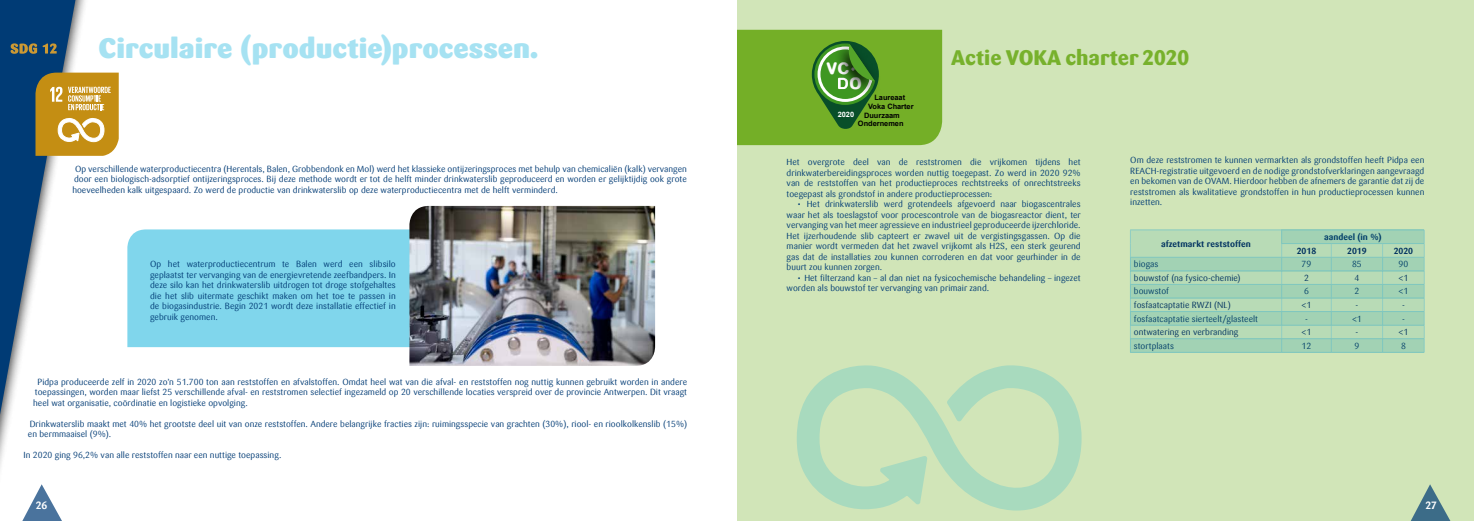
<style>
.page{position:relative;width:1474px;height:521px;background:#fff}
.page>*{position:absolute;margin:0;border:0;box-sizing:border-box;transform-origin:0 0}
.t1{font:900 28px "Sari Offc";color:#a6e2f2}
.t2{font:800 21px "Sari Offc";color:#77b12c}
.t3{font:12.78px "Swcapitals";color:#fff;scale:1.23 1}
.t4{font:700 10.5px "Sari Offc";color:#fff}
.t5{font:8.75px/10.5px "Sari Offc";color:#003b75;text-align:justify}
.t6{font:8.75px "Sari Offc";color:#003160}
.t7{font:700 8.75px "Sari Offc";color:#003160}
.t8{font:700 7.35px "Arial";color:#000}
.t9{font:700 7.35px "Arial";color:#fff}
</style>
<div class="page">
<svg style="left:0;top:0;width:75px;height:415px"></svg>
<div style="left:737px;top:0;width:736px;height:521px;background:#d1e5b8"></div>
<svg style="left:737px;top:30px;width:205px;height:115px;background:#6aa62a"></svg>
<svg style="left:35px;top:73px;width:84px;height:83px;background:#c99e3b"></svg>
<div style="left:127px;top:229px;width:282px;height:118px;background:#80d6ec"></div>
<img style="left:409px;top:206px;width:246px;height:160px">
<svg style="left:1410px;top:484px;width:40px;height:37px"></svg>
<svg style="left:22px;top:484px;width:40px;height:37px"></svg>
<svg style="left:11px;top:43px;width:46px;height:11px"></svg>
<div style="left:1130px;top:230px;width:294px;height:123px;background:#b8dbb6"></div>
<hr style="left:1130px;top:230px;width:151px;height:1px;background:#90cec3">
<hr style="left:1130px;top:271px;width:151px;height:1px;background:#90cec3">
<hr style="left:1281px;top:271px;width:50px;height:1px;background:#90cec3">
<hr style="left:1331px;top:271px;width:51px;height:1px;background:#90cec3">
<hr style="left:1382px;top:271px;width:42px;height:1px;background:#90cec3">
<hr style="left:1130px;top:298px;width:151px;height:1px;background:#90cec3">
<hr style="left:1281px;top:298px;width:50px;height:1px;background:#90cec3">
<hr style="left:1331px;top:298px;width:51px;height:1px;background:#90cec3">
<hr style="left:1382px;top:298px;width:42px;height:1px;background:#90cec3">
<hr style="left:1130px;top:325px;width:151px;height:1px;background:#90cec3">
<hr style="left:1281px;top:325px;width:50px;height:1px;background:#90cec3">
<hr style="left:1331px;top:325px;width:51px;height:1px;background:#90cec3">
<hr style="left:1382px;top:325px;width:42px;height:1px;background:#90cec3">
<svg style="left:1130px;top:231px;width:1px;height:107px"></svg>
<svg style="left:1281px;top:244px;width:1px;height:94px"></svg>
<svg style="left:1331px;top:244px;width:1px;height:94px"></svg>
<svg style="left:1382px;top:244px;width:1px;height:94px"></svg>
<div style="left:1130px;top:338px;width:294px;height:15px;background:#a2d2b4"></div>
<div style="left:1130px;top:311px;width:294px;height:14px;background:#a2d2b4"></div>
<div style="left:1130px;top:284px;width:294px;height:14px;background:#a2d2b4"></div>
<div style="left:1130px;top:257px;width:294px;height:14px;background:#a2d2b4"></div>
<div style="left:1281px;top:230px;width:143px;height:14px;background:#a2d2b4"></div>
<svg style="left:797px;top:365px;width:283px;height:145px"></svg>
<h1 class="t1" style="left:99px;top:30px;width:441px">Circulaire (productie)processen.</h1>
<h3 class="t3" style="left:826px;top:63px;width:20px">VC</h3>
<h3 class="t3" style="left:849px;top:78px;width:12px">O</h3>
<p class="t8" style="left:874px;top:92px;width:32px">Laureaat</p>
<p class="t8" style="left:868px;top:101px;width:47px">Voka Charter</p>
<p class="t8" style="left:864px;top:110px;width:37px">Duurzaam</p>
<p class="t8" style="left:858px;top:119px;width:47px">Ondernemen</p>
<p class="t9" style="left:837px;top:110px;width:18px">2020</p>
<h2 class="t2" style="left:951px;top:44px;width:240px">Actie VOKA charter 2020</h2>
<p class="t5" style="left:72px;top:163px;width:616px;text-indent:3px">Op verschillende waterproductiecentra (Herentals, Balen, Grobbendonk en Mol) werd het klassieke ontijzeringsproces met behulp van chemicaliën (kalk) vervangen door een biologisch-adsorptief ontijzeringsproces. Bij deze methode wordt er tot de helft minder drinkwaterslib geproduceerd en worden er gelijktijdig ook grote hoeveelheden kalk uitgespaard. Zo werd de productie van drinkwaterslib op deze waterproductiecentra met de helft verminderd.</p>
<p class="t5" style="left:786px;top:157px;width:295px">Het overgrote deel van de reststromen die vrijkomen tijdens het drinkwaterbereidingsproces worden nuttig toegepast. Zo werd in 2020 92% van de reststoffen van het productieproces rechtstreeks of onrechtstreeks toegepast als grondstof in andere productieprocessen:</p>
<p class="t5" style="left:786px;top:199px;width:296px;text-indent:10px">• Het drinkwaterslib werd grotendeels afgevoerd naar biogascentrales waar het als toeslagstof voor procescontrole van de biogasreactor dient, ter vervanging van het meer agressieve en industrieel geproduceerde ijzerchloride.<br>Het ijzerhoudende slib capteert er zwavel uit de vergistingsgassen. Op die manier wordt vermeden dat het zwavel vrijkomt als H2S, een sterk geurend gas dat de installaties zou kunnen corroderen en dat voor geurhinder in de buurt zou kunnen zorgen.</p>
<p class="t5" style="left:786px;top:272px;width:295px;text-indent:10px">• Het filterzand kan – al dan niet na fysicochemische behandeling – ingezet worden als bouwstof ter vervanging van primair zand.</p>
<p class="t5" style="left:150px;top:259px;width:247px">Op het waterproductiecentrum te Balen werd een slibsilo geplaatst ter vervanging van de energievretende zeefbandpers. In deze silo kan het drinkwaterslib uitdrogen tot droge stofgehaltes die het slib uitermate geschikt maken om het toe te passen in de biogasindustrie. Begin 2021 wordt deze installatie effectief in gebruik genomen.</p>
<p class="t5" style="left:33px;top:376px;width:655px;text-indent:4px">Pidpa produceerde zelf in 2020 zo’n 51.700 ton aan reststoffen en afvalstoffen. Omdat heel wat van die afval- en reststoffen nog nuttig kunnen gebruikt worden in andere toepassingen, worden maar liefst 25 verschillende afval- en reststromen selectief ingezameld op 20 verschillende locaties verspreid over de provincie Antwerpen. Dit vraagt heel wat organisatie, coördinatie en logistieke opvolging.</p>
<p class="t5" style="left:28px;top:418px;width:660px">Drinkwaterslib maakt met 40% het grootste deel uit van onze reststoffen. Andere belangrijke fracties zijn: ruimingsspecie van grachten (30%), riool- en rioolkolkenslib (15%) en bermmaaisel (9%).</p>
<p class="t5" style="left:24px;top:450px;width:259px">In 2020 ging 96,2% van alle reststoffen naar een nuttige toepassing.</p>
<p class="t5" style="left:1130px;top:155px;width:295px">Om deze reststromen te kunnen vermarkten als grondstoffen heeft Pidpa een REACH-registratie uitgevoerd en de nodige grondstofverklaringen aangevraagd en bekomen van de OVAM. Hierdoor hebben de afnemers de garantie dat zij de reststromen als kwalitatieve grondstoffen in hun productieprocessen kunnen inzetten.</p>
<p class="t7" style="left:1161px;top:238px;width:91px">afzetmarkt reststoffen</p>
<p class="t7" style="left:1324px;top:231px;width:59px">aandeel (in %)</p>
<p class="t7" style="left:1296px;top:245px;width:21px">2018</p>
<p class="t7" style="left:1347px;top:245px;width:21px">2019</p>
<p class="t7" style="left:1393px;top:245px;width:21px">2020</p>
<p class="t6" style="left:1133px;top:258px;width:26px">biogas</p>
<p class="t6" style="left:1301px;top:258px;width:11px">79</p>
<p class="t6" style="left:1351px;top:258px;width:11px">85</p>
<p class="t6" style="left:1398px;top:258px;width:11px">90</p>
<p class="t6" style="left:1133px;top:272px;width:108px">bouwstof (na fysico-chemie)</p>
<p class="t6" style="left:1303px;top:272px;width:6px">2</p>
<p class="t6" style="left:1354px;top:272px;width:6px">4</p>
<p class="t6" style="left:1398px;top:272px;width:11px">&lt;1</p>
<p class="t6" style="left:1133px;top:286px;width:37px">bouwstof</p>
<p class="t6" style="left:1303px;top:286px;width:6px">6</p>
<p class="t6" style="left:1354px;top:286px;width:6px">2</p>
<p class="t6" style="left:1398px;top:286px;width:11px">&lt;1</p>
<p class="t6" style="left:1133px;top:299px;width:98px">fosfaatcaptatie RWZI (NL)</p>
<p class="t6" style="left:1301px;top:299px;width:11px">&lt;1</p>
<p class="t6" style="left:1355px;top:299px;width:4px">-</p>
<p class="t6" style="left:1401px;top:299px;width:4px">-</p>
<p class="t6" style="left:1133px;top:313px;width:126px">fosfaatcaptatie sierteelt/glasteelt</p>
<p class="t6" style="left:1304px;top:313px;width:4px">-</p>
<p class="t6" style="left:1351px;top:313px;width:11px">&lt;1</p>
<p class="t6" style="left:1401px;top:313px;width:4px">-</p>
<p class="t6" style="left:1133px;top:326px;width:106px">ontwatering en verbranding</p>
<p class="t6" style="left:1301px;top:326px;width:11px">&lt;1</p>
<p class="t6" style="left:1355px;top:326px;width:4px">-</p>
<p class="t6" style="left:1398px;top:326px;width:11px">&lt;1</p>
<p class="t6" style="left:1133px;top:340px;width:41px">stortplaats</p>
<p class="t6" style="left:1301px;top:340px;width:11px">12</p>
<p class="t6" style="left:1354px;top:340px;width:6px">9</p>
<p class="t6" style="left:1400px;top:340px;width:6px">8</p>
<p class="t4" style="left:36px;top:498px;width:13px">26</p>
<p class="t4" style="left:1425px;top:498px;width:13px">27</p>
</div>
